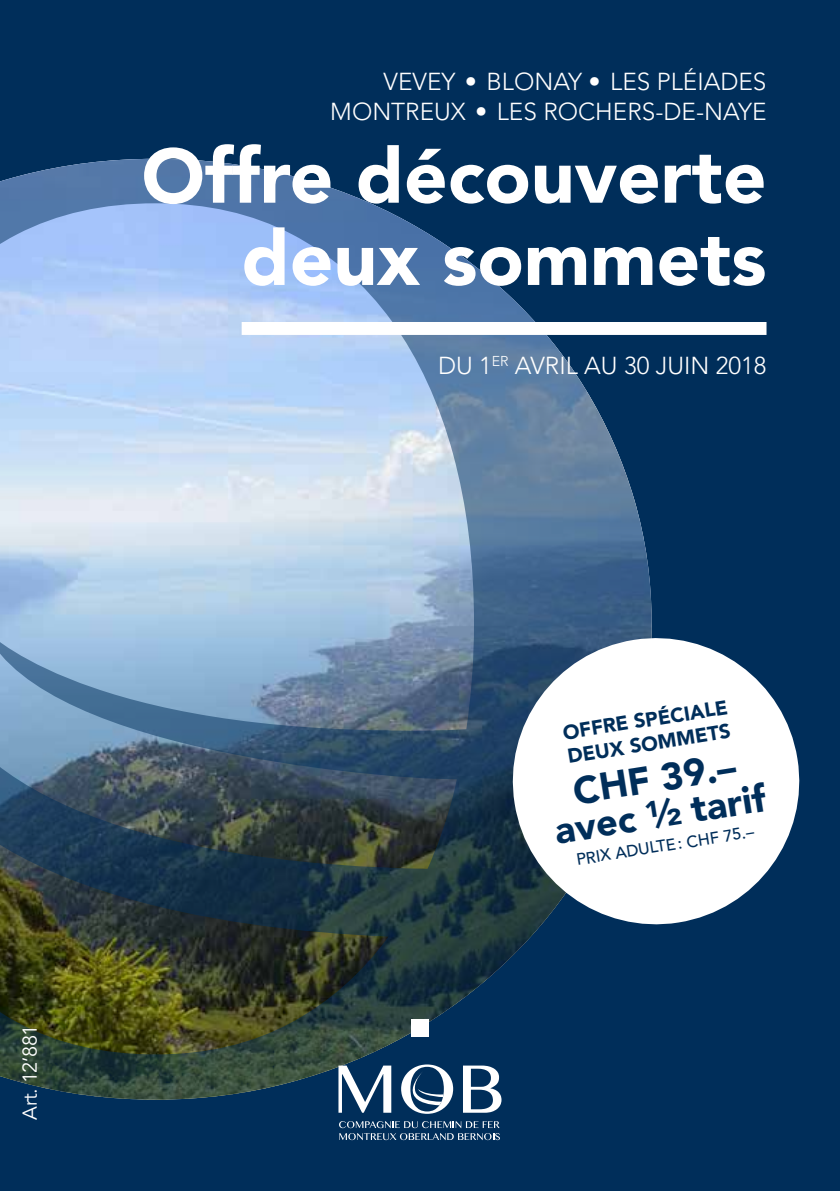
<style>
.page{position:relative;width:840px;height:1191px;background:#fff}
.page>*{position:absolute;margin:0;border:0;box-sizing:border-box;transform-origin:0 0}
.t1{font:900 76.2px/82.2px "Avenir LT Std";color:#fff;text-align:right}
.t2{font:61.2px "Minion Pro";color:#fff}
.t3{font:900 38px/36px "Avenir LT Std";color:#002e5a;text-align:center}
.t4{font:300 24.4px/30px "Avenir LT Std";color:#fff;text-align:right}
.t5{font:900 20px/24px "Avenir LT Std";color:#002e5a}
.t6{font:20px "Avenir";letter-spacing:-.02em;color:#fff}
.t7{font:500 16.2px "Avenir LT Std";color:#002e5a}
</style>
<div class="page">
<div style="left:0;top:0;width:839px;height:1191px;background:#002e5a"></div>
<img style="left:0;top:159px;width:651px;height:940px">
<div style="left:241px;top:322px;width:525px;height:13px;background:#fff"></div>
<svg style="left:338px;top:1065px;width:53px;height:47px"></svg>
<svg style="left:401px;top:1064px;width:52px;height:49px"></svg>
<svg style="left:462px;top:1065px;width:39px;height:47px"></svg>
<svg style="left:339px;top:1121px;width:160px;height:19px"></svg>
<svg style="left:502px;top:627px;width:298px;height:308px;fill:#fff"></svg>
<p class="t4" style="left:330px;top:67px;width:437px">VEVEY • BLONAY • LES PLÉIADES<br>MONTREUX • LES ROCHERS-DE-NAYE</p>
<h1 class="t1" style="left:141px;top:135px;width:626px">Offre découverte deux sommets</h1>
<p class="t4" style="left:438px;top:351px;width:330px">DU 1<sup>ER</sup> AVRIL AU 30 JUIN 2018</p>
<p class="t6" style="left:18px;top:1119px;width:96px;rotate:-90deg">Art. 12’881</p>
<h2 class="t2" style="left:407px;top:983px;width:26px">■</h2>
<p class="t5" style="left:561px;top:721px;width:168px;rotate:-9deg">OFFRE SPÉCIALE<br>DEUX SOMMETS</p>
<h3 class="t3" style="left:546px;top:777px;width:215px;rotate:-9deg">CHF 39.– avec ½ tarif</h3>
<p class="t7" style="left:574px;top:850px;width:181px;rotate:-9deg">PRIX ADULTE: CHF 75.–</p>
</div>
